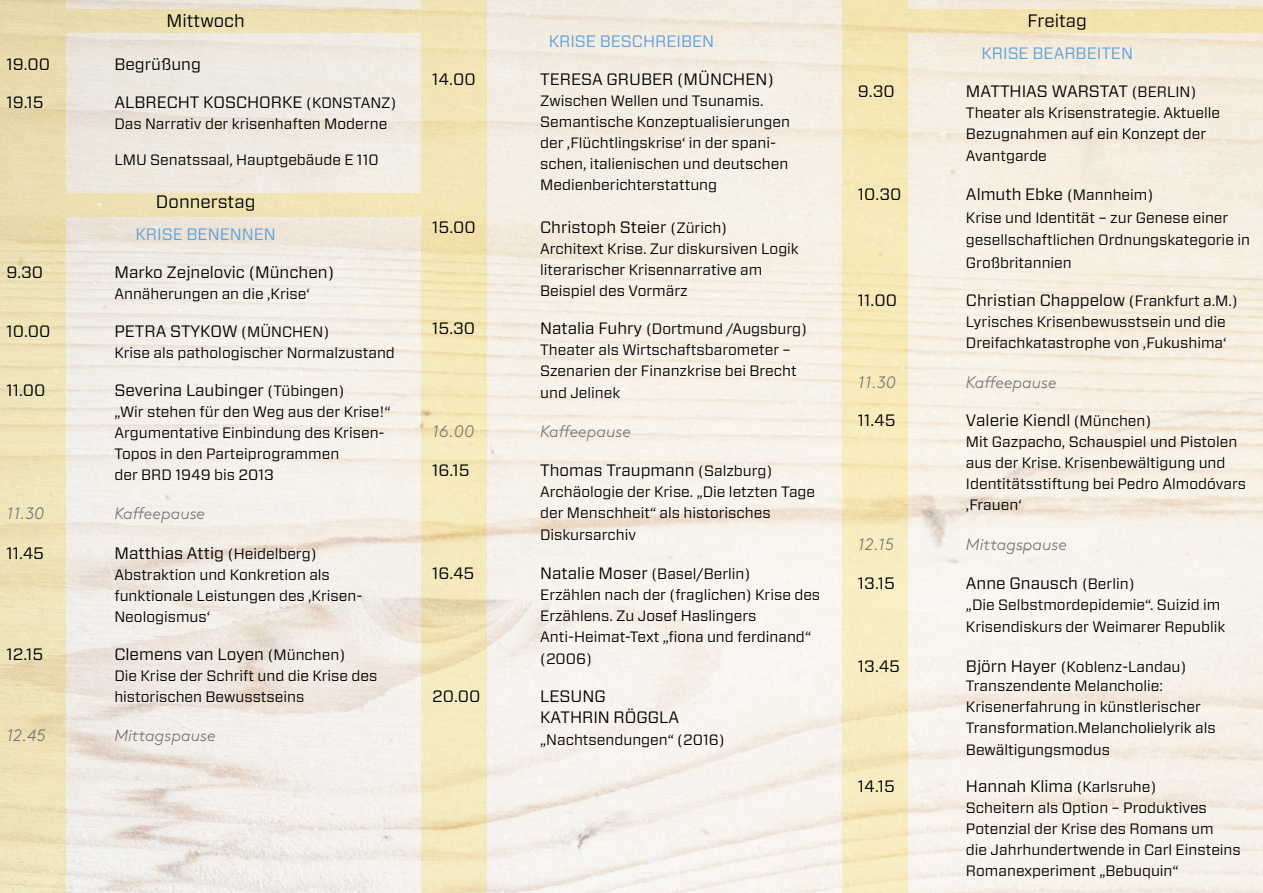
<style>
.page{position:relative;width:1263px;height:893px;background:#fff}
.page>*{position:absolute;margin:0;border:0;box-sizing:border-box;transform-origin:0 0}
.t1{font:18px "Forza";color:#000}
.t2{font:16.5px/21.6px "Forza";color:#000}
.t3{font:italic 300 16.5px "Brown";color:#6e6e6e}
.t4{font:16.5px "Forza";color:#60a1da}
.t5{font:15px/21px "Forza";color:#000}
.s1{font-size:15px}
.s2{font-size:16.5px}
</style>
<div class="page">
<img style="left:0;top:0;width:1263px;height:893px">
<p class="t1" style="left:166px;top:8px;width:80px">Mittwoch</p>
<p class="t2" style="left:6px;top:53px;width:45px">19.00</p>
<p class="t2" style="left:114px;top:53px;width:88px">Begrüßung</p>
<p class="t2" style="left:6px;top:91px;width:39px">19.15</p>
<p class="t2" style="left:114px;top:91px;width:283px">ALBRECHT KOSCHORKE <span class="s1">(KONSTANZ)</span></p>
<p class="t5" style="left:114px;top:113px;width:274px">Das Narrativ der krisenhaften Moderne</p>
<p class="t5" style="left:114px;top:149px;width:266px">LMU Senatssaal, Hauptgebäude E 110</p>
<p class="t1" style="left:156px;top:189px;width:101px">Donnerstag</p>
<p class="t4" style="left:136px;top:223px;width:142px">KRISE BENENNEN</p>
<p class="t2" style="left:6px;top:261px;width:38px">9.30</p>
<p class="t2" style="left:114px;top:261px;width:221px">Marko Zejnelovic (München)</p>
<p class="t5" style="left:114px;top:283px;width:197px">Annäherungen an die ‚Krise‘</p>
<p class="t2" style="left:6px;top:320px;width:46px">10.00</p>
<p class="t2" style="left:114px;top:320px;width:216px">PETRA STYKOW <span class="s1">(MÜNCHEN)</span></p>
<p class="t5" style="left:114px;top:342px;width:282px">Krise als pathologischer Normalzustand</p>
<p class="t2" style="left:6px;top:379px;width:41px">11.00</p>
<p class="t2" style="left:114px;top:379px;width:231px">Severina Laubinger <span class="s1">(Tübingen)</span></p>
<p class="t5" style="left:114px;top:401px;width:278px">„Wir stehen für den Weg aus der Krise!“<br>Argumentative Einbindung des Krisen-<br>Topos in den Parteiprogrammen<br>der BRD 1949 bis 2013</p>
<p class="t3" style="left:6px;top:501px;width:40px">11.30</p>
<p class="t3" style="left:114px;top:501px;width:92px">Kaffeepause</p>
<p class="t2" style="left:6px;top:542px;width:39px">11.45</p>
<p class="t2" style="left:114px;top:542px;width:204px">Matthias Attig <span class="s1">(Heidelberg)</span></p>
<p class="t5" style="left:114px;top:564px;width:250px">Abstraktion und Konkretion als funktionale Leistungen des ‚Krisen-<br>Neologismus‘</p>
<p class="t2" style="left:6px;top:643px;width:39px">12.15</p>
<p class="t2" style="left:114px;top:643px;width:232px">Clemens van Loyen <span class="s1">(München)</span></p>
<p class="t5" style="left:114px;top:665px;width:265px">Die Krise der Schrift und die Krise des historischen Bewusstseins</p>
<p class="t3" style="left:6px;top:723px;width:41px">12.45</p>
<p class="t3" style="left:114px;top:723px;width:103px">Mittagspause</p>
<p class="t4" style="left:549px;top:30px;width:167px">KRISE BESCHREIBEN</p>
<p class="t2" style="left:432px;top:68px;width:45px">14.00</p>
<p class="t2" style="left:540px;top:68px;width:235px">TERESA GRUBER (MÜNCHEN)</p>
<p class="t5" style="left:540px;top:90px;width:251px">Zwischen Wellen und Tsunamis.<br>Semantische Konzeptualisierungen der ‚Flüchtlingskrise‘ in der spani&shy;schen, italienischen und deutschen Medienberichterstattung</p>
<p class="t2" style="left:432px;top:216px;width:45px">15.00</p>
<p class="t2" style="left:540px;top:216px;width:188px">Christoph Steier <span class="s1">(Zürich)</span></p>
<p class="t5" style="left:540px;top:238px;width:260px">Architext Krise. Zur diskursiven Logik literarischer Krisennarrative am<br>Beispiel des Vormärz</p>
<p class="t2" style="left:432px;top:317px;width:45px">15.30</p>
<p class="t5" style="left:540px;top:318px;width:268px"><span class="s2">Natalia Fuhry</span> (Dortmund /Augsburg)<br>Theater als Wirtschaftsbarometer –<br>Szenarien der Finanzkrise bei Brecht und Jelinek</p>
<p class="t3" style="left:432px;top:419px;width:44px">16.00</p>
<p class="t3" style="left:540px;top:419px;width:92px">Kaffeepause</p>
<p class="t2" style="left:432px;top:459px;width:39px">16.15</p>
<p class="t2" style="left:540px;top:459px;width:234px">Thomas Traupmann <span class="s1">(Salzburg)</span></p>
<p class="t5" style="left:540px;top:481px;width:276px">Archäologie der Krise. „Die letzten Tage der Menschheit“ als historisches<br>Diskursarchiv</p>
<p class="t2" style="left:432px;top:563px;width:44px">16.45</p>
<p class="t5" style="left:540px;top:563px;width:282px"><span class="s2">Natalie Moser</span> (Basel/Berlin)<br>Erzählen nach der (fraglichen) Krise des<br>Erzählens. Zu Josef Haslingers<br>Anti-Heimat-Text „fiona und ferdinand“ (2006)</p>
<p class="t2" style="left:432px;top:685px;width:50px">20.00</p>
<p class="t2" style="left:540px;top:685px;width:140px">LESUNG<br>KATHRIN RÖGGLA</p>
<p class="t5" style="left:540px;top:729px;width:186px">„Nachtsendungen“ (2016)</p>
<p class="t1" style="left:1027px;top:8px;width:61px">Freitag</p>
<p class="t4" style="left:981px;top:42px;width:153px">KRISE BEARBEITEN</p>
<p class="t2" style="left:858px;top:80px;width:38px">9.30</p>
<p class="t2" style="left:966px;top:80px;width:232px">MATTHIAS WARSTAT <span class="s1">(BERLIN)</span></p>
<p class="t5" style="left:966px;top:102px;width:256px">Theater als Krisenstrategie. Aktuelle<br>Bezugnahmen auf ein Konzept der<br>Avantgarde</p>
<p class="t2" style="left:858px;top:183px;width:45px">10.30</p>
<p class="t2" style="left:966px;top:183px;width:189px">Almuth Ebke <span class="s1">(Mannheim)</span></p>
<p class="t5" style="left:966px;top:206px;width:285px;line-height:22.5px">Krise und Identität – zur Genese einer gesellschaftlichen Ordnungskategorie in<br>Großbritannien</p>
<p class="t2" style="left:858px;top:289px;width:41px">11.00</p>
<p class="t2" style="left:966px;top:289px;width:273px">Christian Chappelow <span class="s1">(Frankfurt a.M.)</span></p>
<p class="t5" style="left:966px;top:310px;width:262px;line-height:21.6px">Lyrisches Krisenbewusstsein und die<br>Dreifachkatastrophe von ‚Fukushima‘</p>
<p class="t3" style="left:858px;top:370px;width:40px">11.30</p>
<p class="t3" style="left:966px;top:370px;width:92px">Kaffeepause</p>
<p class="t2" style="left:858px;top:409px;width:39px">11.45</p>
<p class="t2" style="left:966px;top:409px;width:187px">Valerie Kiendl <span class="s1">(München)</span></p>
<p class="t5" style="left:966px;top:430px;width:282px">Mit Gazpacho, Schauspiel und Pistolen aus der Krise. Krisenbewältigung und<br>Identitätsstiftung bei Pedro Almodóvars ‚Frauen‘</p>
<p class="t3" style="left:858px;top:532px;width:38px">12.15</p>
<p class="t3" style="left:966px;top:532px;width:103px">Mittagspause</p>
<p class="t2" style="left:858px;top:573px;width:39px">13.15</p>
<p class="t2" style="left:966px;top:573px;width:170px">Anne Gnausch <span class="s1">(Berlin)</span></p>
<p class="t5" style="left:966px;top:594px;width:261px;line-height:21.6px">„Die Selbstmordepidemie“. Suizid im<br>Krisendiskurs der Weimarer Republik</p>
<p class="t2" style="left:858px;top:655px;width:44px">13.45</p>
<p class="t5" style="left:966px;top:656px;width:222px;line-height:19.5px"><span class="s2">Björn Hayer</span> (Koblenz-Landau)<br>Transzendente Melancholie:</p>
<p class="t5" style="left:966px;top:696px;width:251px">Krisenerfahrung in künstlerischer<br>Transformation.Melancholielyrik als<br>Bewältigungsmodus</p>
<p class="t2" style="left:858px;top:776px;width:39px">14.15</p>
<p class="t2" style="left:966px;top:776px;width:192px">Hannah Klima <span class="s1">(Karlsruhe)</span></p>
<p class="t5" style="left:966px;top:797px;width:276px">Scheitern als Option – Produktives Potenzial der Krise des Romans um<br>die Jahrhundertwende in Carl Einsteins Romanexperiment „Bebuquin“</p>
</div>
